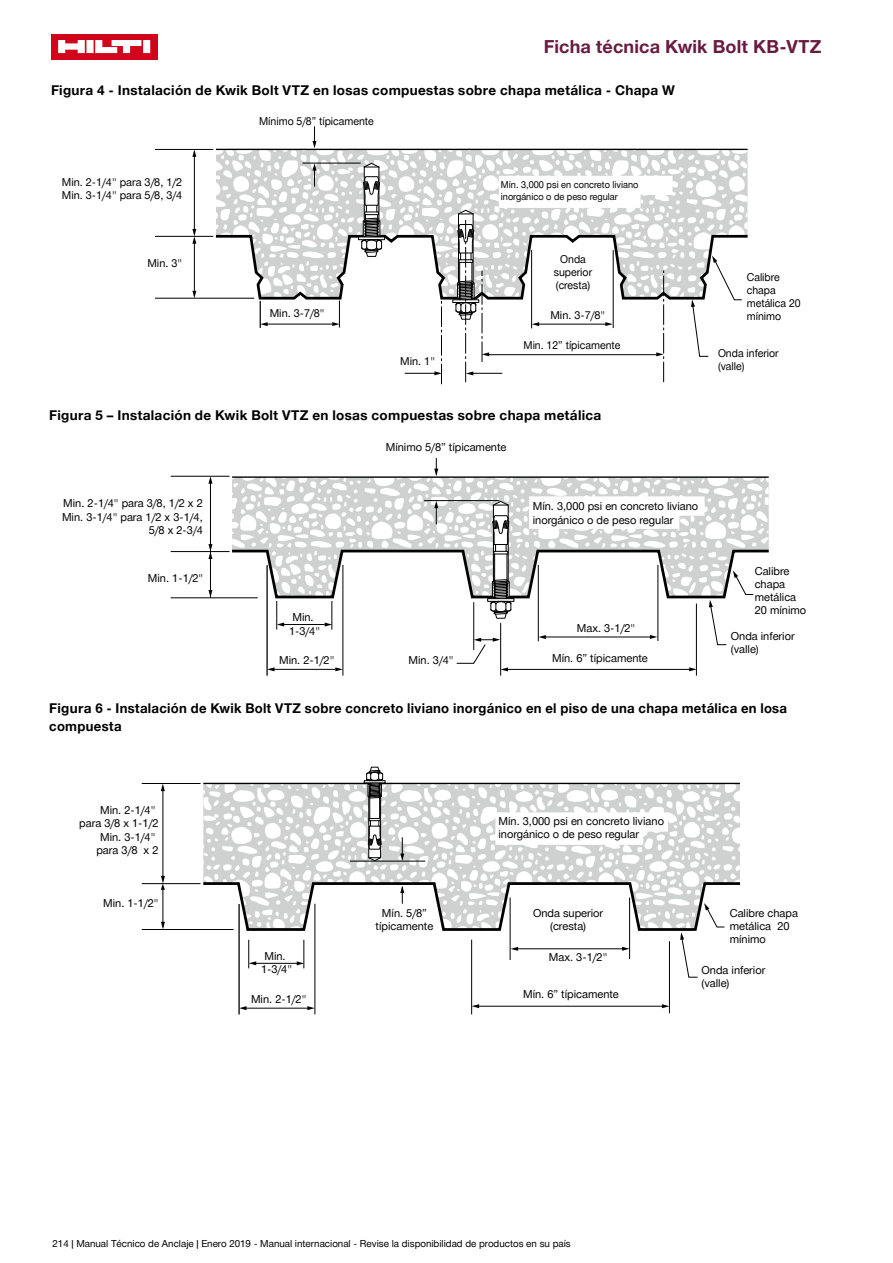
<style>
.page{position:relative;width:893px;height:1263px;background:#fff}
.page>*{position:absolute;margin:0;border:0;box-sizing:border-box;transform-origin:0 0}
.t1{font:700 18px "Hilti";letter-spacing:.01em;color:#681b3f}
.t2{font:700 13.5px/18px "Hilti";letter-spacing:.025em;color:#000}
.t3{font:11.1px/13.2px "Hilti";color:#000}
.t4{font:10.95px/13px "Hilti";color:#000;scale:.96 1}
.t5{font:10.95px/13px "Hilti";color:#000}
.t6{font:9.75px "Hilti";color:#000}
.t7{font:9.6px/11.4px "Hilti";color:#000;scale:.96 1}
</style>
<div class="page">
<div style="left:51px;top:34px;width:106px;height:25px;background:#d2041c"></div>
<svg style="left:58px;top:40px;width:92px;height:13px"></svg>
<svg style="left:232px;top:478px;width:537px;height:18px;fill:#cfd0d0"></svg>
<hr style="left:232px;top:476px;width:537px;height:2px;background:#000">
<hr style="left:267px;top:565px;width:1px;height:111px;background:#000">
<hr style="left:343px;top:565px;width:1px;height:111px;background:#000">
<svg style="left:434px;top:458px;width:4px;height:18px"></svg>
<hr style="left:500px;top:623px;width:1px;height:53px;background:#000">
<hr style="left:696px;top:603px;width:1px;height:73px;background:#000">
<svg style="left:229px;top:496px;width:540px;height:175px"></svg>
<hr style="left:210px;top:559px;width:1px;height:38px;background:#000">
<svg style="left:208px;top:590px;width:4px;height:6px"></svg>
<hr style="left:210px;top:481px;width:1px;height:76px;background:#000">
<svg style="left:208px;top:477px;width:4px;height:7px"></svg>
<svg style="left:208px;top:544px;width:4px;height:15px"></svg>
<hr style="left:171px;top:597px;width:87px;height:1px;background:#000">
<hr style="left:171px;top:551px;width:59px;height:1px;background:#000">
<hr style="left:171px;top:476px;width:59px;height:1px;background:#000">
<svg style="left:216px;top:150px;width:532px;height:13px;fill:#cfd0d0"></svg>
<hr style="left:216px;top:149px;width:532px;height:1px;background:#000">
<hr style="left:194px;top:243px;width:1px;height:48px;background:#000">
<svg style="left:192px;top:291px;width:4px;height:7px"></svg>
<hr style="left:194px;top:154px;width:1px;height:76px;background:#000">
<svg style="left:192px;top:150px;width:4px;height:7px"></svg>
<svg style="left:192px;top:229px;width:4px;height:15px"></svg>
<hr style="left:155px;top:298px;width:99px;height:1px;background:#000">
<hr style="left:155px;top:236px;width:58px;height:1px;background:#000">
<hr style="left:155px;top:149px;width:58px;height:1px;background:#000">
<svg style="left:313px;top:126px;width:3px;height:22px"></svg>
<svg style="left:213px;top:163px;width:535px;height:221px"></svg>
<svg style="left:203px;top:784px;width:537px;height:97px;fill:#cfd0d0"></svg>
<hr style="left:203px;top:783px;width:537px;height:1px;background:#000">
<svg style="left:363px;top:766px;width:23px;height:95px"></svg>
<hr style="left:163px;top:889px;width:1px;height:34px;background:#000">
<svg style="left:161px;top:922px;width:4px;height:7px"></svg>
<hr style="left:163px;top:791px;width:1px;height:87px;background:#000">
<svg style="left:161px;top:784px;width:4px;height:7px"></svg>
<svg style="left:161px;top:876px;width:4px;height:14px"></svg>
<hr style="left:142px;top:929px;width:92px;height:1px;background:#000">
<hr style="left:142px;top:883px;width:59px;height:1px;background:#000">
<hr style="left:142px;top:783px;width:59px;height:1px;background:#000">
<hr style="left:350px;top:861px;width:75px;height:1px;background:#000">
<svg style="left:400px;top:837px;width:4px;height:24px"></svg>
<svg style="left:495px;top:812px;width:173px;height:33px"></svg>
<hr style="left:246px;top:1008px;width:62px;height:1px;background:#000">
<svg style="left:307px;top:1006px;width:8px;height:4px"></svg>
<svg style="left:240px;top:1006px;width:7px;height:4px"></svg>
<hr style="left:239px;top:904px;width:1px;height:110px;background:#000">
<hr style="left:315px;top:904px;width:1px;height:110px;background:#000">
<svg style="left:203px;top:881px;width:537px;height:97px"></svg>
<hr style="left:477px;top:1006px;width:185px;height:1px;background:#000">
<svg style="left:662px;top:1004px;width:7px;height:4px"></svg>
<hr style="left:510px;top:897px;width:1px;height:63px;background:#000">
<hr style="left:629px;top:897px;width:1px;height:62px;background:#000">
<hr style="left:471px;top:940px;width:1px;height:74px;background:#000">
<hr style="left:669px;top:941px;width:1px;height:72px;background:#000">
<svg style="left:472px;top:1004px;width:7px;height:4px"></svg>
<h1 class="t1" style="left:544px;top:36px;width:279px">Ficha técnica Kwik Bolt KB-VTZ</h1>
<p class="t2" style="left:51px;top:81px;width:625px">Figura 4 - Instalación de Kwik Bolt VTZ en losas compuestas sobre chapa metálica - Chapa W</p>
<p class="t5" style="left:62px;top:176px;width:122px">Min . 2-1/4" para 3/8, 1/2<br>Min . 3-1/4" para 5/8, 3/4</p>
<p class="t4" style="left:259px;top:114px;width:121px">Mínimo 5/8” típicamente</p>
<p class="t7" style="left:501px;top:179px;width:145px">Mín . 3,000 psi en concreto liviano inorgánico o de peso regular</p>
<p class="t5" style="left:147px;top:257px;width:36px">Min . 3"</p>
<p class="t5" style="left:270px;top:306px;width:56px">Min . 3-7/8"</p>
<p class="t5" style="left:400px;top:355px;width:36px">Min . 1"</p>
<p class="t4" style="left:554px;top:252px;width:41px;text-align:center">Onda superior (cresta)</p>
<p class="t5" style="left:550px;top:309px;width:56px">Min . 3-7/8"</p>
<p class="t4" style="left:523px;top:339px;width:102px">Min . 12” típicamente</p>
<p class="t2" style="left:49px;top:406px;width:554px">Figura 5 – Instalación de Kwik Bolt VTZ en losas compuestas sobre chapa metálica</p>
<p class="t3" style="left:386px;top:441px;width:122px">Mínimo 5/8” típicamente</p>
<p class="t3" style="left:62px;top:497px;width:142px;text-align:right">Min . 2-1/4" para 3/8, 1/2 x 2<br>Min . 3-1/4" para 1/2 x 3-1/4,<br>5/8 x 2-3/4</p>
<p class="t3" style="left:148px;top:571px;width:57px">Min . 1-1/2"</p>
<p class="t3" style="left:289px;top:611px;width:33px;text-align:center">Min .<br>1-3/4"</p>
<p class="t3" style="left:279px;top:654px;width:57px">Min . 2-1/2"</p>
<p class="t3" style="left:409px;top:654px;width:46px">Min . 3/4"</p>
<p class="t3" style="left:533px;top:500px;width:167px">Mín . 3,000 psi en concreto liviano inorgánico o de peso regular</p>
<p class="t3" style="left:577px;top:621px;width:60px">Max . 3-1/2"</p>
<p class="t3" style="left:552px;top:651px;width:97px">Mín . 6” típicamente</p>
<p class="t4" style="left:747px;top:271px;width:58px">Calibre chapa metálica 20 mínimo</p>
<p class="t4" style="left:718px;top:347px;width:65px">Onda inferior (valle)</p>
<p class="t3" style="left:755px;top:564px;width:53px">Calibre chapa metálica<br>20 mínimo</p>
<p class="t3" style="left:731px;top:629px;width:65px">Onda inferior (valle)</p>
<p class="t2" style="left:49px;top:699px;width:739px">Figura 6 - Instalación de Kwik Bolt VTZ sobre concreto liviano inorgánico en el piso de una chapa metálica en losa compuesta</p>
<p class="t3" style="left:79px;top:804px;width:81px;text-align:right">Min . 2-1/4" para 3/8 x 1-1/2<br>Min . 3-1/4" para 3/8 x 2</p>
<p class="t3" style="left:103px;top:897px;width:57px">Min . 1-1/2"</p>
<p class="t3" style="left:261px;top:950px;width:33px;text-align:center">Min .<br>1-3/4"</p>
<p class="t3" style="left:251px;top:993px;width:57px">Min . 2-1/2"</p>
<p class="t3" style="left:498px;top:815px;width:167px">Mín . 3,000 psi en concreto liviano inorgánico o de peso regular</p>
<p class="t3" style="left:376px;top:906px;width:59px;text-align:center">Mín . 5/8” típicamente</p>
<p class="t3" style="left:533px;top:906px;width:72px;text-align:center">Onda superior (cresta)</p>
<p class="t3" style="left:730px;top:906px;width:70px">Calibre chapa metálica 20 mínimo</p>
<p class="t3" style="left:701px;top:963px;width:65px">Onda inferior (valle)</p>
<p class="t3" style="left:549px;top:951px;width:60px">Max . 3-1/2"</p>
<p class="t3" style="left:523px;top:988px;width:97px">Mín . 6” típicamente</p>
<p class="t6" style="left:53px;top:1238px;width:520px">214 | Manual Técnico de Anclaje | Enero 2019 - Manual internacional - Revise la disponibilidad de productos en su país</p>
</div>
